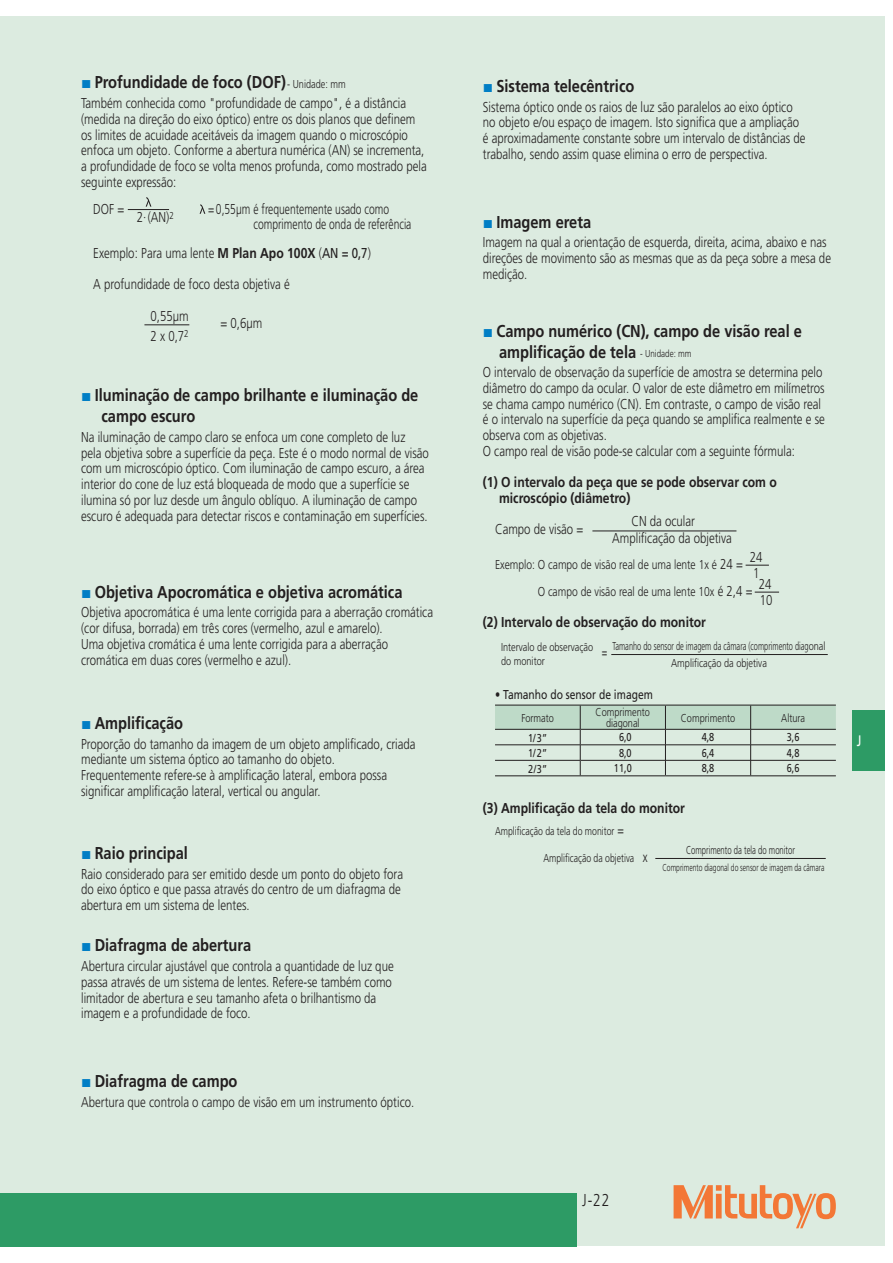
<style>
.page{position:relative;width:893px;height:1263px;background:#fff}
.page>*{position:absolute;margin:0;border:0;box-sizing:border-box;transform-origin:0 0}
.t1{font:300 17.25px "Mitutoyo Frutiger";color:#231f20}
.t2{font:700 17.1px/21.5px "Mitutoyo Frutiger";color:#231f20}
.t3{font:15.15px "Mitutoyo Frutiger";color:#fff}
.t4{font:300 14.25px/15.8px "Mitutoyo Frutiger";color:#231f20}
.t5{font:700 14.25px/15.8px "Mitutoyo Frutiger";color:#231f20}
.t6{font:300 14.25px "Mitutoyo Frutiger";color:#231f20;scale:.9 1}
.t7{font:300 14.25px "Mitutoyo Frutiger";color:#231f20;scale:.81 1}
.t8{font:300 12.9px "Mitutoyo Frutiger";color:#231f20}
.t9{font:12.9px "Mitutoyo Frutiger";color:#231f20}
.t10{font:300 11.4px/17.2px "Mitutoyo Frutiger";color:#231f20;text-align:center;scale:.81 1}
.t11{font:300 11.4px/11.4px "Mitutoyo Frutiger";color:#231f20;text-align:center}
.t12{font:300 11.4px "Mitutoyo Frutiger";color:#231f20;scale:.95 1}
.t13{font:11.4px "Mitutoyo Frutiger";color:#231f20}
.t14{font:300 11.4px "Mitutoyo Frutiger";color:#231f20;scale:.84 1}
.t15{font:300 10.05px "Mitutoyo Frutiger";color:#231f20;scale:.84 1}
.s1{font-weight:300;font-size:11.4px}
.s2{font-weight:700}
.s3{font-weight:400}
.s4{font-weight:300;font-size:10.05px}
.s5{font-size:14.25px}
</style>
<div class="page">
<div style="left:0;top:17px;width:884px;height:1229px;background:#dcebe0"></div>
<svg style="left:673px;top:1185px;width:163px;height:43px"></svg>
<div style="left:852px;top:711px;width:32px;height:60px;background:#2d9b65"></div>
<div style="left:0;top:1193px;width:576px;height:53px;background:#2d9b65"></div>
<hr style="left:128px;top:209px;width:41px;height:1px;background:#231f20">
<hr style="left:144px;top:325px;width:45px;height:1px;background:#231f20">
<svg style="left:146px;top:197px;width:59px;height:17px"></svg>
<hr style="left:592px;top:531px;width:144px;height:1px;background:#231f20">
<svg style="left:745px;top:565px;width:24px;height:1px"></svg>
<svg style="left:755px;top:592px;width:24px;height:1px"></svg>
<hr style="left:611px;top:654px;width:217px;height:1px;background:#231f20">
<hr style="left:655px;top:858px;width:171px;height:1px;background:#231f20">
<svg style="left:495px;top:705px;width:341px;height:71px"></svg>
<p class="t2" style="left:95px;top:72px;width:253px">Profundidade de foco (DOF)<span class="s1">- Unidade: mm</span></p>
<p class="t4" style="left:81px;top:96px;width:347px">Também conhecida como "profundidade de campo", é a distância (medida na direção do eixo óptico) entre os dois planos que definem os limites de acuidade aceitáveis da imagem quando o microscópio enfoca um objeto. Conforme a abertura numérica (AN) se incrementa, a profundidade de foco se volta menos profunda, como mostrado pela seguinte expressão:</p>
<p class="t4" style="left:93px;top:202px;width:33px">DOF =</p>
<p class="t6" style="left:208px;top:203px;width:202px">= 0,55μm é frequentemente usado como</p>
<p class="t4" style="left:137px;top:210px;width:39px">2·(AN)<sup>2</sup></p>
<p class="t4" style="left:93px;top:246px;width:279px">Exemplo: Para uma lente <span class="s2">M Plan Apo 100X</span> (<span class="s3">AN = 0,7</span>)</p>
<p class="t4" style="left:93px;top:277px;width:198px">A profundidade de foco desta objetiva é</p>
<p class="t4" style="left:151px;top:309px;width:40px">0,55μm</p>
<p class="t6" style="left:254px;top:218px;width:177px">comprimento de onda de referência</p>
<p class="t4" style="left:220px;top:316px;width:43px">= 0,6μm</p>
<p class="t4" style="left:151px;top:329px;width:40px">2 x 0,7<sup>2</sup></p>
<p class="t2" style="left:101px;top:385px;width:318px;text-indent:-7px">Iluminação de campo brilhante e iluminação de campo escuro</p>
<p class="t4" style="left:81px;top:430px;width:349px">Na iluminação de campo claro se enfoca um cone completo de luz pela objetiva sobre a superfície da peça. Este é o modo normal de visão com um microscópio óptico. Com iluminação de campo escuro, a área interior do cone de luz está bloqueada de modo que a superfície se ilumina só por luz desde um ângulo oblíquo. A iluminação de campo escuro é adequada para detectar riscos e contaminação em superfícies.</p>
<p class="t2" style="left:95px;top:582px;width:309px">Objetiva Apocromática e objetiva acromática</p>
<p class="t4" style="left:81px;top:605px;width:353px">Objetiva apocromática é uma lente corrigida para a aberração cromática (cor difusa, borrada) em três cores (vermelho, azul e amarelo).<br>Uma objetiva cromática é uma lente corrigida para a aberração cromática em duas cores (vermelho e azul).</p>
<p class="t2" style="left:95px;top:713px;width:90px">Amplificação</p>
<p class="t4" style="left:81px;top:736px;width:336px">Proporção do tamanho da imagem de um objeto amplificado, criada mediante um sistema óptico ao tamanho do objeto.<br>Frequentemente refere-se à amplificação lateral, embora possa significar amplificação lateral, vertical ou angular.</p>
<p class="t2" style="left:95px;top:843px;width:95px">Raio principal</p>
<p class="t4" style="left:81px;top:866px;width:323px">Raio considerado para ser emitido desde um ponto do objeto fora do eixo óptico e que passa através do centro de um diafragma de abertura em um sistema de lentes.</p>
<p class="t2" style="left:95px;top:936px;width:158px">Diafragma de abertura</p>
<p class="t4" style="left:81px;top:959px;width:314px">Abertura circular ajustável que controla a quantidade de luz que passa através de um sistema de lentes. Refere-se também como limitador de abertura e seu tamanho afeta o brilhantismo da imagem e a profundidade de foco.</p>
<p class="t2" style="left:95px;top:1071px;width:144px">Diafragma de campo</p>
<p class="t4" style="left:81px;top:1095px;width:335px">Abertura que controla o campo de visão em um instrumento óptico.</p>
<p class="t2" style="left:496px;top:76px;width:139px">Sistema telecêntrico</p>
<p class="t4" style="left:483px;top:99px;width:324px">Sistema óptico onde os raios de luz são paralelos ao eixo óptico no objeto e/ou espaço de imagem. Isto significa que a ampliação é aproximadamente constante sobre um intervalo de distâncias de trabalho, sendo assim quase elimina o erro de perspectiva.</p>
<p class="t2" style="left:496px;top:212px;width:96px">Imagem ereta</p>
<p class="t4" style="left:483px;top:235px;width:350px">Imagem na qual a orientação de esquerda, direita, acima, abaixo e nas direções de movimento são as mesmas que as da peça sobre a mesa de medição.</p>
<p class="t2" style="left:496px;top:321px;width:307px">Campo numérico (CN), campo de visão real e amplificação de tela <span class="s4">- Unidade: mm</span></p>
<p class="t4" style="left:483px;top:365px;width:344px">O intervalo de observação da superfície de amostra se determina pelo diâmetro do campo da ocular. O valor de este diâmetro em milímetros se chama campo numérico (CN). Em contraste, o campo de visão real é o intervalo na superfície da peça quando se amplifica realmente e se observa com as objetivas.<br>O campo real de visão pode-se calcular com a seguinte fórmula:</p>
<p class="t5" style="left:499px;top:475px;width:279px;text-indent:-16px">(1) O intervalo da peça que se pode observar com o microscópio (diâmetro)</p>
<p class="t4" style="left:495px;top:522px;width:90px">Campo de visão =</p>
<p class="t4" style="left:612px;top:513px;width:121px;line-height:17.1px;text-indent:19px">CN da ocular<br>Amplificação da objetiva</p>
<p class="t8" style="left:495px;top:559px;width:249px">Exemplo: O campo de visão real de uma lente 1x é <span class="s5">24 =</span></p>
<p class="t4" style="left:750px;top:550px;width:14px;line-height:16.2px">24<br>1</p>
<p class="t8" style="left:538px;top:586px;width:216px">O campo de visão real de uma lente 10x <span class="s5">é 2,4 =</span></p>
<p class="t4" style="left:759px;top:577px;width:15px;line-height:16.2px">24<br>10</p>
<p class="t5" style="left:483px;top:615px;width:225px">(2) Intervalo de observação do monitor</p>
<p class="t7" style="left:602px;top:646px;width:8px">=</p>
<p class="t10" style="left:612px;top:638px;width:264px">Tamanho do sensor de imagem da câmara (comprimento diagonal<br>Amplificação da objetiva</p>
<p class="t11" style="left:501px;top:640px;width:94px;line-height:14.2px;text-align:left">Intervalo de observação do monitor</p>
<p class="t9" style="left:495px;top:689px;width:159px">• Tamanho do sensor de imagem</p>
<p class="t11" style="left:521px;top:712px;width:34px">Formato</p>
<p class="t11" style="left:596px;top:707px;width:56px">Comprimento diagonal</p>
<p class="t11" style="left:681px;top:712px;width:56px">Comprimento</p>
<p class="t11" style="left:781px;top:712px;width:25px">Altura</p>
<p class="t13" style="left:528px;top:733px;width:20px">1/3”</p>
<p class="t13" style="left:619px;top:732px;width:14px">6,0</p>
<p class="t13" style="left:702px;top:732px;width:14px">4,8</p>
<p class="t13" style="left:787px;top:732px;width:14px">3,6</p>
<p class="t13" style="left:528px;top:749px;width:20px">1/2”</p>
<p class="t13" style="left:619px;top:748px;width:14px">8,0</p>
<p class="t13" style="left:702px;top:748px;width:14px">6,4</p>
<p class="t13" style="left:787px;top:748px;width:14px">4,8</p>
<p class="t13" style="left:528px;top:764px;width:20px">2/3”</p>
<p class="t13" style="left:614px;top:763px;width:19px">11,0</p>
<p class="t13" style="left:702px;top:763px;width:14px">8,8</p>
<p class="t13" style="left:787px;top:763px;width:14px">6,6</p>
<p class="t5" style="left:483px;top:801px;width:204px">(3) Amplificação da tela do monitor</p>
<p class="t12" style="left:495px;top:826px;width:137px">Amplificação da tela do monitor <span class="s5">=</span></p>
<p class="t12" style="left:543px;top:853px;width:111px">Amplificação da objetiva <span class="s5">x</span></p>
<p class="t14" style="left:686px;top:845px;width:131px">Comprimento da tela do monitor</p>
<p class="t15" style="left:662px;top:863px;width:194px">Comprimento diagonal do sensor de imagem da câmara</p>
<p class="t3" style="left:857px;top:735px;width:6px">J</p>
<p class="t1" style="left:582px;top:1193px;width:29px">J-22</p>
</div>
